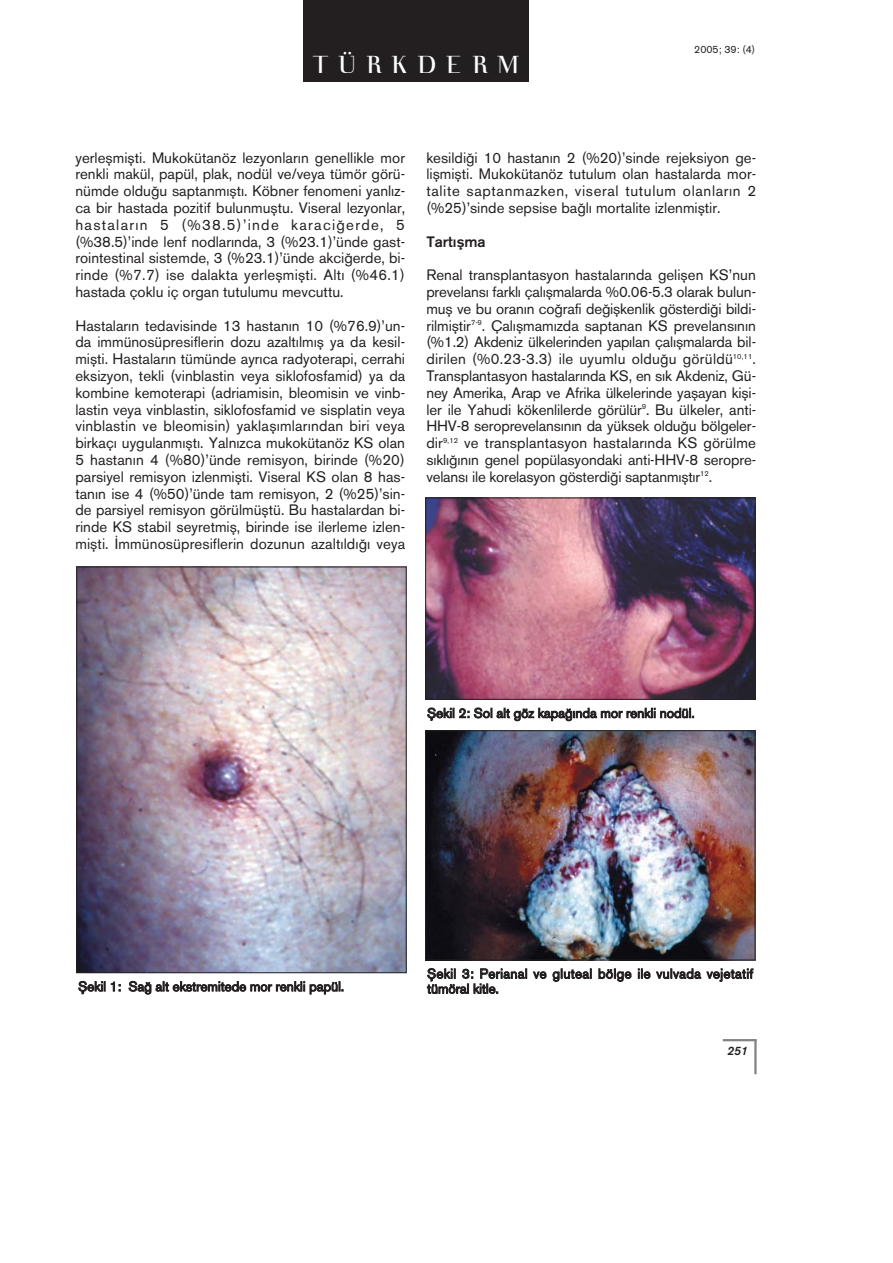
<style>
.page{position:relative;width:893px;height:1263px;background:#fff}
.page>*{position:absolute;margin:0;border:0;box-sizing:border-box;transform-origin:0 0}
.t1{font:24px "One Ioda Script";letter-spacing:.39em;color:#fff}
.t2{font:15px/16.8px "AG1 reg";color:#231f20;text-align:justify}
.t3{font:15px "AG2 med";color:#231f20}
.t4{font:13.5px "AG1 reg";color:#231f20}
.t5{font:13.5px/15px "AG1 reg";letter-spacing:.025em;color:#231f20}
.t6{font:12px "AG2 ita";color:#231f20}
.t7{font:10.5px "AG1 reg";color:#231f20}
</style>
<div class="page">
<div style="left:303px;top:0;width:225px;height:82px;background:#231f20"></div>
<hr style="left:722px;top:1039px;width:34px;height:2px;background:#808285">
<hr style="left:754px;top:1039px;width:2px;height:35px;background:#808285">
<img style="left:79px;top:569px;width:325px;height:402px">
<div style="left:77px;top:567px;width:329px;height:406px;border:1px solid #231f20"></div>
<img style="left:427px;top:732px;width:326px;height:226px">
<div style="left:425px;top:730px;width:330px;height:230px;border:1px solid #231f20"></div>
<img style="left:427px;top:500px;width:326px;height:198px">
<div style="left:425px;top:498px;width:330px;height:202px;border:1px solid #231f20"></div>
<h1 class="t1" style="left:312px;top:55px;width:209px">TÜRKDERM</h1>
<p class="t7" style="left:694px;top:45px;width:62px">2005; 39: (4)</p>
<p class="t2" style="left:75px;top:151px;width:331px">yerleflmiflti. Mukokütanöz lezyonlar›n genellikle mor renkli makül, papül, plak, nodül ve/veya tümör görü&shy;nümde oldu¤u saptanm›flt›. Köbner fenomeni yanl›z&shy;ca bir hastada pozitif bulunmufltu. Viseral lezyonlar, hastalar›n 5 (%38.5)’inde karaci¤erde, 5 (%38.5)’inde lenf nodlar›nda, 3 (%23.1)’ünde gast&shy;rointestinal sistemde, 3 (%23.1)’ünde akci¤erde, bi&shy;rinde (%7.7) ise dalakta yerleflmiflti. Alt› (%46.1) hastada çoklu iç organ tutulumu mevcuttu.</p>
<p class="t2" style="left:75px;top:319px;width:331px">Hastalar›n tedavisinde 13 hastan›n 10 (%76.9)’un&shy;da immünosüpresiflerin dozu azalt›lm›fl ya da kesil&shy;miflti. Hastalar›n tümünde ayr›ca radyoterapi, cerrahi eksizyon, tekli (vinblastin veya siklofosfamid) ya da kombine kemoterapi (adriamisin, bleomisin ve vinb&shy;lastin veya vinblastin, siklofosfamid ve sisplatin veya vinblastin ve bleomisin) yaklafl›mlar›ndan biri veya birkaç› uygulanm›flt›. Yaln›zca mukokütanöz KS olan 5 hastan›n 4 (%80)’ünde remisyon, birinde (%20) parsiyel remisyon izlenmiflti. Viseral KS olan 8 has&shy;tan›n ise 4 (%50)’ünde tam remisyon, 2 (%25)’sin&shy;de parsiyel remisyon görülmüfltü. Bu hastalardan bi&shy;rinde KS stabil seyretmifl, birinde ise ilerleme izlen&shy;miflti. ‹mmünosüpresiflerin dozunun azalt›ld›¤› veya</p>
<p class="t2" style="left:426px;top:151px;width:331px">kesildi¤i 10 hastan›n 2 (%20)’sinde rejeksiyon ge&shy;liflmiflti. Mukokütanöz tutulum olan hastalarda mor&shy;talite saptanmazken, viseral tutulum olanlar›n 2 (%25)’sinde sepsise ba¤l› mortalite izlenmifltir.</p>
<p class="t3" style="left:426px;top:236px;width:61px">Tart›flma</p>
<p class="t2" style="left:426px;top:268px;width:331px">Renal transplantasyon hastalar›nda geliflen KS’nun prevelans› farkl› çal›flmalarda %0.06-5.3 olarak bulun&shy;mufl ve bu oran›n co¤rafi de¤iflkenlik gösterdi¤i bildi&shy;rilmifltir<sup>7-9</sup>. Çal›flmam›zda saptanan KS prevelans›n›n (%1.2) Akdeniz ülkelerinden yap›lan çal›flmalarda bil&shy;dirilen (%0.23-3.3) ile uyumlu oldu¤u görüldü<sup>10,11</sup>.<br>Transplantasyon hastalar›nda KS, en s›k Akdeniz, Gü&shy;ney Amerika, Arap ve Afrika ülkelerinde yaflayan kifli&shy;ler ile Yahudi kökenlilerde görülür<sup>9</sup>. Bu ülkeler, anti-HHV-8 seroprevelans›n›n da yüksek oldu¤u bölgeler&shy;dir<sup>9,12</sup> ve transplantasyon hastalar›nda KS görülme s›kl›¤›n›n genel popülasyondaki anti-HHV-8 seropre&shy;velans› ile korelasyon gösterdi¤i saptanm›flt›r<sup>12</sup>.</p>
<p class="t4" style="left:427px;top:708px;width:269px">fiekil 2: Sol alt göz kapa¤›nda mor renkli nodül.</p>
<p class="t4" style="left:78px;top:982px;width:267px">fiekil 1: Sa¤ alt ekstremitede mor renkli papül.</p>
<p class="t5" style="left:427px;top:968px;width:327px">fiekil 3: Perianal ve gluteal bölge ile vulvada vejetatif tümöral kitle.</p>
<p class="t6" style="left:727px;top:1046px;width:22px">251</p>
</div>
